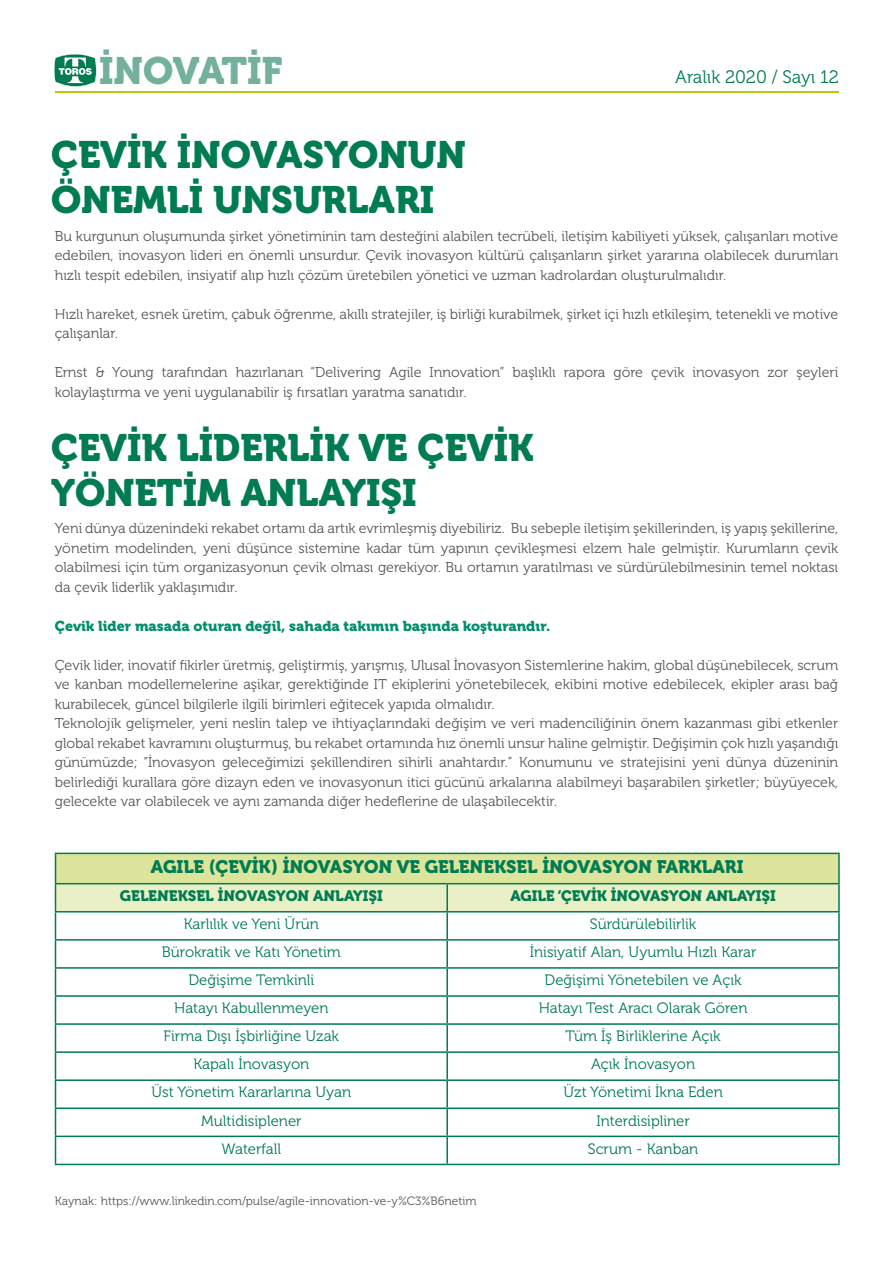
<style>
.page{position:relative;width:893px;height:1263px;background:#fff}
.page>*{position:absolute;margin:0;border:0;box-sizing:border-box;transform-origin:0 0}
.t1{font:37.95px/45px "Museo 900";color:#007b52}
.t2{font:37.95px "Museo 900";color:#73b19a}
.t3{font:18px "Museo 900";color:#007b52}
.t4{font:18px "Museo 300";color:#007b52}
.t5{font:15px "Museo 300";color:#007b52}
.t6{font:15px "Museo 900";color:#007b52}
.t7{font:14.25px/19.5px "Museo 300";color:#575756}
.t8{font:14.25px "Museo 900";color:#008f6e}
.t9{font:12px "Museo 300";color:#575756}
</style>
<div class="page">
<svg style="left:54px;top:54px;width:43px;height:33px"></svg>
<hr style="left:55px;top:91px;width:783px;height:2px;background:#b4cc04">
<hr style="left:55px;top:853px;width:392px;height:1px;background:#007b52">
<hr style="left:447px;top:853px;width:393px;height:1px;background:#007b52">
<hr style="left:838px;top:854px;width:2px;height:29px;background:#007b52">
<hr style="left:838px;top:884px;width:2px;height:27px;background:#007b52">
<hr style="left:838px;top:912px;width:2px;height:27px;background:#007b52">
<hr style="left:838px;top:940px;width:2px;height:27px;background:#007b52">
<hr style="left:838px;top:969px;width:2px;height:26px;background:#007b52">
<hr style="left:838px;top:997px;width:2px;height:26px;background:#007b52">
<hr style="left:838px;top:1025px;width:2px;height:26px;background:#007b52">
<hr style="left:838px;top:1053px;width:2px;height:26px;background:#007b52">
<hr style="left:838px;top:1081px;width:2px;height:26px;background:#007b52">
<hr style="left:838px;top:1109px;width:2px;height:26px;background:#007b52">
<svg style="left:55px;top:854px;width:784px;height:310px"></svg>
<hr style="left:838px;top:1137px;width:2px;height:27px;background:#007b52">
<hr style="left:55px;top:1164px;width:392px;height:1px;background:#007b52">
<hr style="left:447px;top:1164px;width:393px;height:1px;background:#007b52">
<hr style="left:55px;top:883px;width:392px;height:1px;background:#007b52">
<hr style="left:447px;top:883px;width:393px;height:1px;background:#007b52">
<hr style="left:446px;top:884px;width:2px;height:27px;background:#007b52">
<hr style="left:55px;top:911px;width:392px;height:1px;background:#007b52">
<hr style="left:447px;top:911px;width:393px;height:1px;background:#007b52">
<hr style="left:446px;top:912px;width:2px;height:27px;background:#007b52">
<hr style="left:55px;top:939px;width:392px;height:1px;background:#007b52">
<hr style="left:447px;top:939px;width:393px;height:1px;background:#007b52">
<hr style="left:446px;top:940px;width:2px;height:27px;background:#007b52">
<hr style="left:55px;top:967px;width:392px;height:2px;background:#007b52">
<hr style="left:447px;top:967px;width:393px;height:2px;background:#007b52">
<hr style="left:446px;top:969px;width:2px;height:26px;background:#007b52">
<hr style="left:55px;top:995px;width:392px;height:2px;background:#007b52">
<hr style="left:447px;top:995px;width:393px;height:2px;background:#007b52">
<hr style="left:446px;top:997px;width:2px;height:26px;background:#007b52">
<hr style="left:55px;top:1023px;width:392px;height:2px;background:#007b52">
<hr style="left:447px;top:1023px;width:393px;height:2px;background:#007b52">
<hr style="left:446px;top:1025px;width:2px;height:26px;background:#007b52">
<hr style="left:55px;top:1051px;width:392px;height:2px;background:#007b52">
<hr style="left:447px;top:1051px;width:393px;height:2px;background:#007b52">
<hr style="left:446px;top:1053px;width:2px;height:26px;background:#007b52">
<hr style="left:55px;top:1079px;width:392px;height:2px;background:#007b52">
<hr style="left:447px;top:1079px;width:393px;height:2px;background:#007b52">
<hr style="left:446px;top:1081px;width:2px;height:26px;background:#007b52">
<hr style="left:55px;top:1107px;width:392px;height:2px;background:#007b52">
<hr style="left:447px;top:1107px;width:393px;height:2px;background:#007b52">
<hr style="left:446px;top:1109px;width:2px;height:26px;background:#007b52">
<hr style="left:55px;top:1135px;width:392px;height:2px;background:#007b52">
<hr style="left:447px;top:1135px;width:393px;height:2px;background:#007b52">
<hr style="left:446px;top:1137px;width:2px;height:27px;background:#007b52">
<h1 class="t2" style="left:99px;top:49px;width:185px">İNOVATİF</h1>
<h1 class="t1" style="left:51px;top:133px;width:416px">ÇEVİK İNOVASYONUN<br>ÖNEMLİ UNSURLARI</h1>
<p class="t4" style="left:675px;top:67px;width:165px">Aralık 2020 / Sayı 12</p>
<p class="t7" style="left:55px;top:226px;width:785px;text-align:justify">Bu kurgunun oluşumunda şirket yönetiminin tam desteğini alabilen tecrübeli, iletişim kabiliyeti yüksek, çalışanları motive edebilen, inovasyon lideri en önemli unsurdur. Çevik inovasyon kültürü çalışanların şirket yararına olabilecek durumları hızlı tespit edebilen, insiyatif alıp hızlı çözüm üretebilen yönetici ve uzman kadrolardan oluşturulmalıdır.</p>
<p class="t7" style="left:55px;top:304px;width:785px">Hızlı hareket, esnek üretim, çabuk öğrenme, akıllı stratejiler, iş birliği kurabilmek, şirket içi hızlı etkileşim, tetenekli ve motive çalışanlar.</p>
<p class="t7" style="left:55px;top:363px;width:785px">Ernst &amp; Young tarafından hazırlanan “Delivering Agile Innovation” başlıklı rapora göre çevik inovasyon zor şeyleri kolaylaştırma ve yeni uygulanabilir iş fırsatları yaratma sanatıdır.</p>
<h1 class="t1" style="left:51px;top:426px;width:484px">ÇEVİK LİDERLİK VE ÇEVİK<br>YÖNETİM ANLAYIŞI</h1>
<p class="t7" style="left:55px;top:519px;width:785px;text-align:justify">Yeni dünya düzenindeki rekabet ortamı da artık evrimleşmiş diyebiliriz. Bu sebeple iletişim şekillerinden, iş yapış şekillerine, yönetim modelinden, yeni düşünce sistemine kadar tüm yapının çevikleşmesi elzem hale gelmiştir. Kurumların çevik olabilmesi için tüm organizasyonun çevik olması gerekiyor. Bu ortamın yaratılması ve sürdürülebilmesinin temel noktası da çevik liderlik yaklaşımıdır.</p>
<p class="t8" style="left:55px;top:617px;width:497px">Çevik lider masada oturan değil, sahada takımın başında koşturandır.</p>
<p class="t7" style="left:55px;top:655px;width:785px">Çevik lider, inovatif fikirler üretmiş, geliştirmiş, yarışmış, Ulusal İnovasyon Sistemlerine hakim, global düşünebilecek, scrum ve kanban modellemelerine aşikar, gerektiğinde IT ekiplerini yönetebilecek, ekibini motive edebilecek, ekipler arası bağ kurabilecek, güncel bilgilerle ilgili birimleri eğitecek yapıda olmalıdır.<br>Teknolojik gelişmeler, yeni neslin talep ve ihtiyaçlarındaki değişim ve veri madenciliğinin önem kazanması gibi etkenler global rekabet kavramını oluşturmuş, bu rekabet ortamında hız önemli unsur haline gelmiştir. Değişimin çok hızlı yaşandığı günümüzde; “İnovasyon geleceğimizi şekillendiren sihirli anahtardır.” Konumunu ve stratejisini yeni dünya düzeninin belirlediği kurallara göre dizayn eden ve inovasyonun itici gücünü arkalarına alabilmeyi başarabilen şirketler; büyüyecek, gelecekte var olabilecek ve aynı zamanda diğer hedeflerine de ulaşabilecektir.</p>
<p class="t3" style="left:151px;top:856px;width:594px">AGILE (ÇEVİK) İNOVASYON VE GELENEKSEL İNOVASYON FARKLARI</p>
<p class="t6" style="left:120px;top:887px;width:264px">GELENEKSEL İNOVASYON ANLAYIŞI</p>
<p class="t6" style="left:510px;top:887px;width:267px">AGILE ‘ÇEVİK İNOVASYON ANLAYIŞI</p>
<p class="t5" style="left:184px;top:916px;width:137px">Karlılık ve Yeni Ürün</p>
<p class="t5" style="left:590px;top:916px;width:108px">Sürdürülebilirlik</p>
<p class="t5" style="left:162px;top:944px;width:181px">Bürokratik ve Katı Yönetim</p>
<p class="t5" style="left:530px;top:944px;width:228px">İnisiyatif Alan, Uyumlu Hızlı Karar</p>
<p class="t5" style="left:188px;top:972px;width:127px">Değişime Temkinli</p>
<p class="t5" style="left:545px;top:972px;width:199px">Değişimi Yönetebilen ve Açık</p>
<p class="t5" style="left:174px;top:1000px;width:156px">Hatayı Kabullenmeyen</p>
<p class="t5" style="left:539px;top:1000px;width:210px">Hatayı Test Aracı Olarak Gören</p>
<p class="t5" style="left:164px;top:1028px;width:177px">Firma Dışı İşbirliğine Uzak</p>
<p class="t5" style="left:565px;top:1028px;width:157px">Tüm İş Birliklerine Açık</p>
<p class="t5" style="left:193px;top:1056px;width:117px">Kapalı İnovasyon</p>
<p class="t5" style="left:591px;top:1056px;width:106px">Açık İnovasyon</p>
<p class="t5" style="left:151px;top:1084px;width:201px">Üst Yönetim Kararlarına Uyan</p>
<p class="t5" style="left:563px;top:1084px;width:161px">Üzt Yönetimi İkna Eden</p>
<p class="t5" style="left:201px;top:1112px;width:102px">Multidisiplener</p>
<p class="t5" style="left:596px;top:1112px;width:95px">Interdisipliner</p>
<p class="t5" style="left:222px;top:1140px;width:61px">Waterfall</p>
<p class="t5" style="left:588px;top:1140px;width:112px">Scrum - Kanban</p>
<p class="t9" style="left:55px;top:1194px;width:423px">Kaynak: https://www.linkedin.com/pulse/agile-innovation-ve-y%C3%B6netim</p>
</div>
